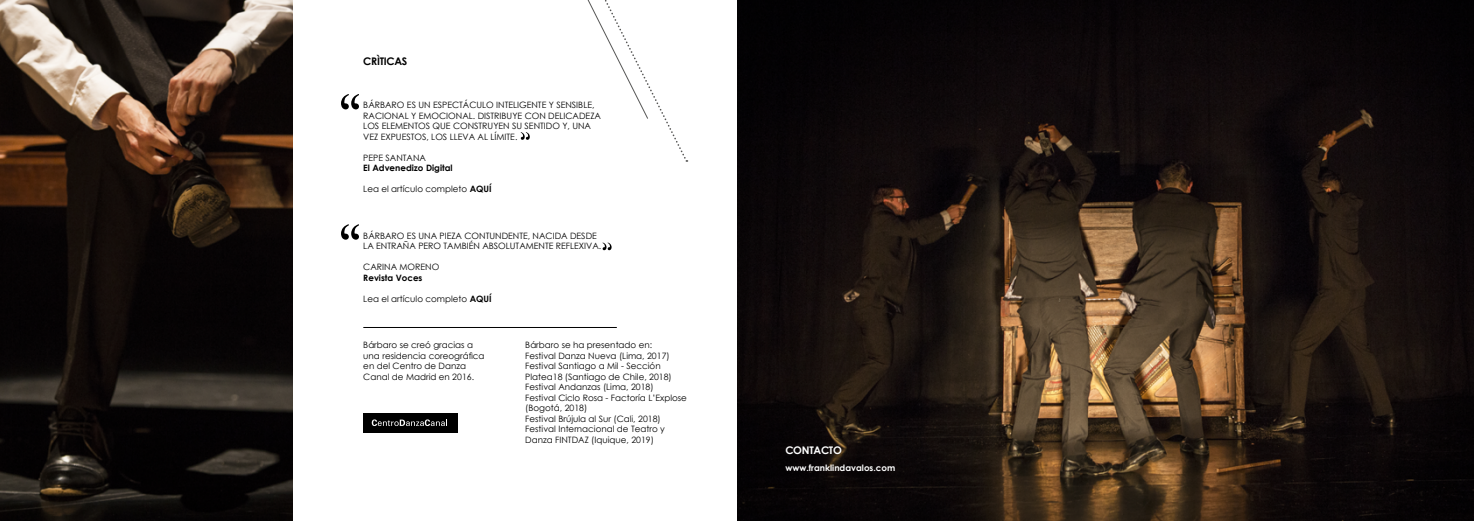
<style>
.page{position:relative;width:1474px;height:521px;background:#fff}
.page>*{position:absolute;margin:0;border:0;box-sizing:border-box;transform-origin:0 0}
.t1{font:700 10.5px "Century Gothic";letter-spacing:-.025em;color:#000}
.t2{font:700 10.5px "Century Gothic";letter-spacing:-.025em;color:#fff}
.t3{font:8.75px/10.5px "Century Gothic";color:#000}
.t4{font:700 8.75px "Century Gothic";color:#000}
.t5{font:700 8.75px "Century Gothic";color:#fff}
.s1{font-weight:700}
</style>
<div class="page">
<img style="left:0;top:0;width:293px;height:521px">
<img style="left:737px;top:0;width:736px;height:521px">
<svg style="left:602px;top:242px;width:9px;height:8px"></svg>
<svg style="left:341px;top:224px;width:18px;height:16px"></svg>
<svg style="left:341px;top:94px;width:18px;height:16px"></svg>
<svg style="left:520px;top:0;width:166px;height:159px"></svg>
<hr style="left:363px;top:327px;width:254px;height:1px;background:#000">
<div style="left:363px;top:413px;width:95px;height:19px;background:#000"></div>
<svg style="left:372px;top:419px;width:75px;height:7px"></svg>
<p class="t1" style="left:363px;top:53px;width:46px">CRÌTICAS</p>
<p class="t3" style="left:363px;top:100px;width:239px">BÁRBARO ES UN ESPECTÁCULO INTELIGENTE Y SENSIBLE, RACIONAL Y EMOCIONAL. DISTRIBUYE CON DELICADEZA LOS ELEMENTOS QUE CONSTRUYEN SU SENTIDO Y, UNA VEZ EXPUESTOS, LOS LLEVA AL LÍMITE.</p>
<p class="t3" style="left:363px;top:152px;width:64px">PEPE SANTANA</p>
<p class="t4" style="left:363px;top:161px;width:91px">El Advenedizo Digital</p>
<p class="t3" style="left:363px;top:184px;width:130px">Lea el artículo completo <span class="s1">AQUÍ</span></p>
<p class="t3" style="left:363px;top:230px;width:239px">BÁRBARO ES UNA PIEZA CONTUNDENTE, NACIDA DESDE<br>LA ENTRAÑA PERO TAMBIÉN ABSOLUTAMENTE REFLEXIVA.</p>
<p class="t3" style="left:363px;top:261px;width:77px">CARINA MORENO</p>
<p class="t4" style="left:363px;top:271px;width:61px">Revista Voces</p>
<p class="t3" style="left:363px;top:293px;width:130px">Lea el artículo completo <span class="s1">AQUÍ</span></p>
<p class="t3" style="left:363px;top:340px;width:123px">Bárbaro se creó gracias a una residencia coreográfica en del Centro de Danza<br>Canal de Madrid en 2016.</p>
<p class="t3" style="left:525px;top:340px;width:163px">Bárbaro se ha presentado en:<br>Festival Danza Nueva (Lima, 2017)<br>Festival Santiago a Mil - Sección<br>Platea18 (Santiago de Chile, 2018)<br>Festival Andanzas (Lima, 2018)<br>Festival Ciclo Rosa - Factoría L’Explose (Bogotá, 2018)<br>Festival Brújula al Sur (Cali, 2018)<br>Festival Internacional de Teatro y<br>Danza FINTDAZ (Iquique, 2019)</p>
<p class="t2" style="left:785px;top:443px;width:58px">CONTACTO</p>
<p class="t5" style="left:785px;top:461px;width:111px">www.franklindavalos.com</p>
</div>
